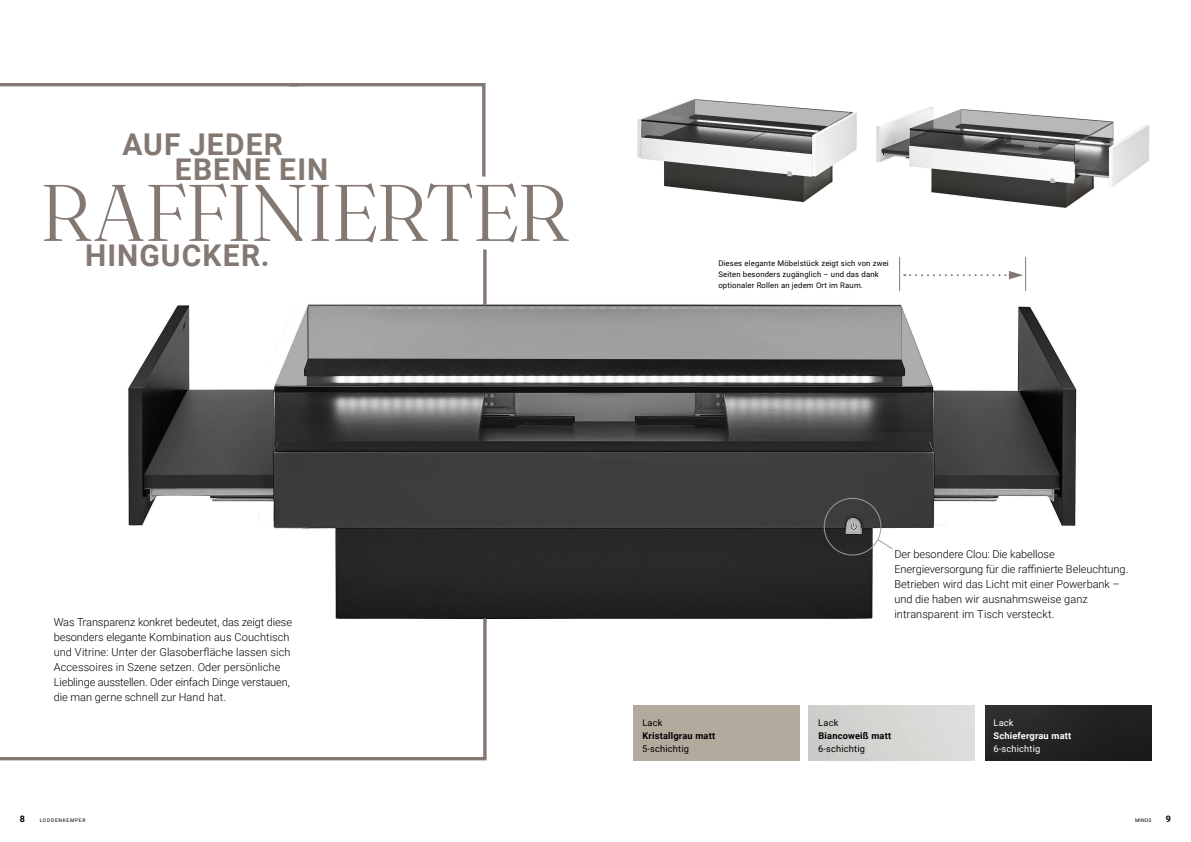
<style>
.page{position:relative;width:1191px;height:842px;background:#fff}
.page>*{position:absolute;margin:0;border:0;box-sizing:border-box;transform-origin:0 0}
.t1{font:300 80px "Fraunces 72 pt";letter-spacing:-.025em;color:#847873}
.t2{font:700 30px/25px "Roboto";letter-spacing:.04em;color:#847873}
.t3{font:300 11px/15px "Roboto";letter-spacing:-.005em;color:#000}
.t4{font:9.2px "Roboto";letter-spacing:.02em;color:#000}
.t5{font:700 9.2px "Roboto";letter-spacing:.02em;color:#000}
.t6{font:700 9.2px "Roboto";letter-spacing:.02em;color:#fff}
.t7{font:9.2px "Roboto";letter-spacing:.02em;color:#fff}
.t8{font:700 9px "Roboto";color:#000}
.t9{font:7.8px/11px "Roboto";letter-spacing:.02em;color:#000}
.t10{font:5px "Roboto";letter-spacing:.135em;color:#000}
</style>
<div class="page">
<img style="left:488px;top:287px;width:658px;height:474px">
<svg style="left:0;top:83px;width:488px;height:678px"></svg>
<img style="left:637px;top:99px;width:220px;height:103px">
<img style="left:876px;top:107px;width:274px;height:101px">
<hr style="left:1025px;top:257px;width:1px;height:34px;background:#847873">
<hr style="left:899px;top:257px;width:1px;height:34px;background:#847873">
<svg style="left:904px;top:271px;width:119px;height:8px"></svg>
<hr style="left:483px;top:249px;width:3px;height:56px;background:#847873">
<div style="left:824px;top:498px;width:57px;height:57px;border:1px solid #9c9d9d;border-radius:50%"></div>
<img style="left:808px;top:706px;width:166px;height:54px">
<div style="left:634px;top:706px;width:166px;height:54px;background:#b3aa9e"></div>
<img style="left:985px;top:706px;width:166px;height:54px">
<svg style="left:876px;top:539px;width:17px;height:11px"></svg>
<h2 class="t2" style="left:175px;top:131px;width:155px;text-indent:-52px">AUF JEDER<br>EBENE EIN</h2>
<h1 class="t1" style="left:40px;top:150px;width:530px">RAFFINIERTER</h1>
<h2 class="t2" style="left:85px;top:242px;width:186px">HINGUCKER.</h2>
<p class="t9" style="left:718px;top:257px;width:172px">Dieses elegante Möbelstück zeigt sich von zwei<br>Seiten besonders zugänglich – und das dank optionaler Rollen an jedem Ort im Raum.</p>
<p class="t3" style="left:54px;top:614px;width:240px">Was Transparenz konkret bedeutet, das zeigt diese besonders elegante Kombination aus Couchtisch und Vitrine: Unter der Glasoberfläche lassen sich Accessoires in Szene setzen. Oder persönliche Lieblinge ausstellen. Oder einfach Dinge verstauen, die man gerne schnell zur Hand hat.</p>
<p class="t4" style="left:642px;top:716px;width:22px">Lack</p>
<p class="t5" style="left:642px;top:729px;width:74px">Kristallgrau matt</p>
<p class="t4" style="left:642px;top:742px;width:48px">5-schichtig</p>
<p class="t3" style="left:894px;top:546px;width:235px">Der besondere Clou: Die kabellose Energieversorgung für die raffinierte Beleuchtung.<br>Betrieben wird das Licht mit einer Powerbank – und die haben wir ausnahmsweise ganz intransparent im Tisch versteckt.</p>
<p class="t4" style="left:818px;top:716px;width:22px">Lack</p>
<p class="t5" style="left:818px;top:729px;width:74px">Biancoweiß matt</p>
<p class="t4" style="left:818px;top:742px;width:48px">6-schichtig</p>
<p class="t7" style="left:993px;top:716px;width:22px">Lack</p>
<p class="t6" style="left:993px;top:729px;width:79px">Schiefergrau matt</p>
<p class="t7" style="left:993px;top:742px;width:48px">6-schichtig</p>
<p class="t8" style="left:20px;top:813px;width:7px">8</p>
<p class="t10" style="left:40px;top:817px;width:47px">LODDENKEMPER</p>
<p class="t10" style="left:1135px;top:817px;width:18px">MINOS</p>
<p class="t8" style="left:1166px;top:813px;width:7px">9</p>
</div>
